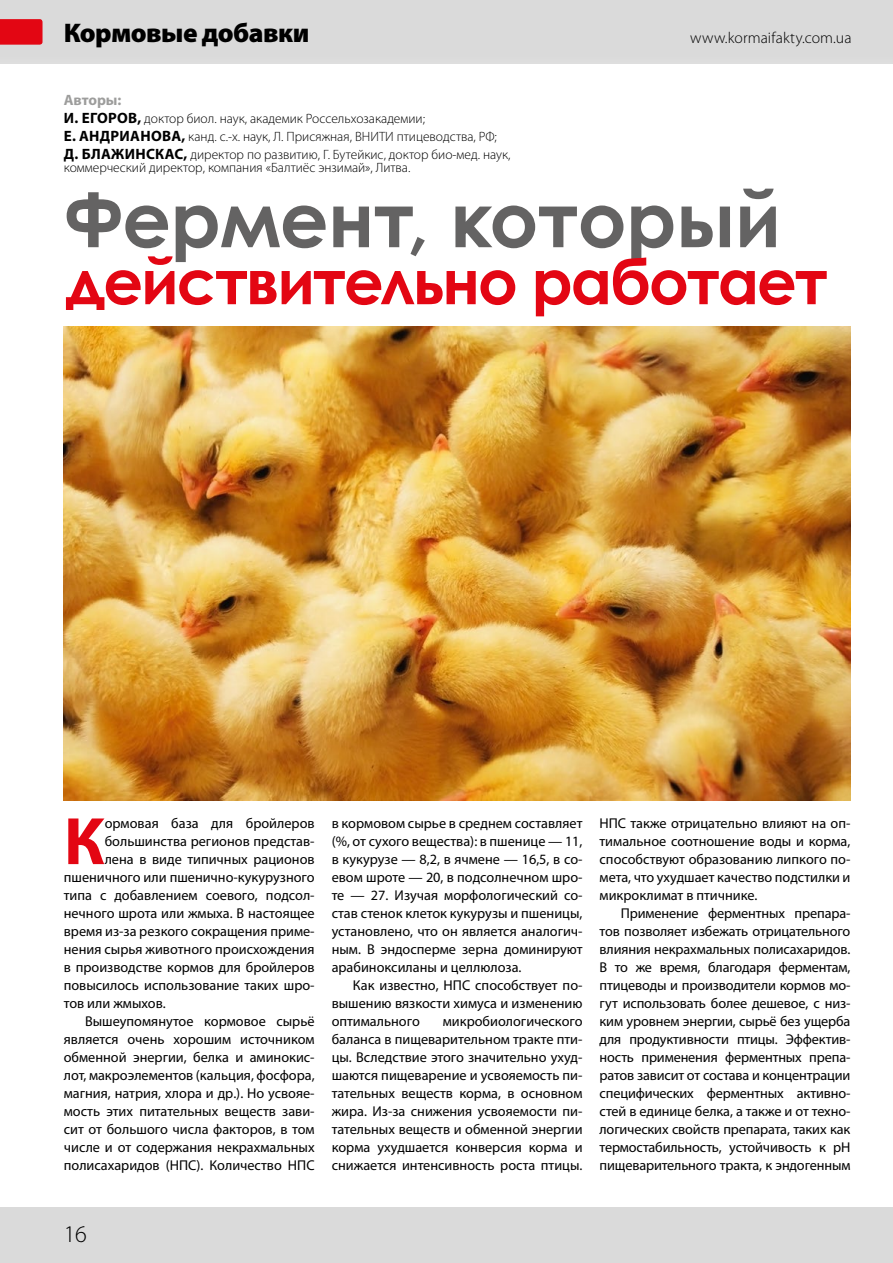
<style>
.page{position:relative;width:893px;height:1263px;background:#fff}
.page>*{position:absolute;margin:0;border:0;box-sizing:border-box;transform-origin:0 0}
.t1{font:700 76.5px "Century Gothic";letter-spacing:-.005em;color:#646363}
.t2{font:700 67.65px "Myriad Pro";color:#e30613}
.t3{font:700 62.55px "Century Gothic";letter-spacing:-.035em;color:#e30613}
.t4{font:900 27px "Myriad Pro";letter-spacing:-.02em;color:#000}
.t5{font:300 24px "Myriad Pro";color:#000}
.t6{font:300 15.75px "Myriad Pro";letter-spacing:.01em;color:#000}
.t7{font:700 15px "Myriad Pro";color:#9d9d9c}
.t8{font:14.25px/18px "Myriad Pro";color:#000;text-align:justify}
.t9{font:300 13.5px/18px "Myriad Pro";color:#000}
.s1{font-weight:700;font-size:15px}
</style>
<div class="page">
<div style="left:0;top:1208px;width:893px;height:55px;background:#dadada"></div>
<div style="left:0;top:0;width:893px;height:64px;background:#dadada"></div>
<svg style="left:0;top:19px;width:43px;height:26px"></svg>
<img style="left:64px;top:327px;width:786px;height:473px">
<h3 class="t4" style="left:64px;top:18px;width:247px">Кормовые добавки</h3>
<p class="t6" style="left:690px;top:29px;width:163px">www.kormaifakty.com.ua</p>
<p class="t7" style="left:64px;top:90px;width:59px">Авторы:</p>
<p class="t9" style="left:64px;top:110px;width:448px"><span class="s1">И. ЕГОРОВ,</span> доктор биол. наук, академик Россельхозакадемии;<br><span class="s1">Е. АНДРИАНОВА,</span> канд. с.-х. наук, Л. Присяжная, ВНИТИ птицеводства, РФ;<br><span class="s1">Д. БЛАЖИНСКАС,</span> директор по развитию, Г. Бутейкис, доктор био-мед. наук,</p>
<p class="t9" style="left:64px;top:159px;width:348px">коммерческий директор, компания «Балтиёс энзимай», Литва.</p>
<h1 class="t1" style="left:65px;top:161px;width:718px">Фермент, который</h1>
<h3 class="t3" style="left:65px;top:234px;width:765px">действительно работает</h3>
<h2 class="t2" style="left:64px;top:797px;width:42px">К</h2>
<p class="t8" style="left:105px;top:814px;width:211px">ормовая база для бройлеров</p>
<p class="t8" style="left:105px;top:832px;width:211px">большинства регионов представ-</p>
<p class="t8" style="left:105px;top:850px;width:211px">лена в виде типичных рационов</p>
<p class="t8" style="left:64px;top:868px;width:252px">пшеничного или пшенично-кукурузного</p>
<p class="t8" style="left:64px;top:886px;width:252px">типа с добавлением соевого, подсол-</p>
<p class="t8" style="left:64px;top:904px;width:252px">нечного шрота или жмыха. В настоящее</p>
<p class="t8" style="left:64px;top:922px;width:252px">время из-за резкого сокращения приме-</p>
<p class="t8" style="left:64px;top:940px;width:252px">нения сырья животного происхождения</p>
<p class="t8" style="left:64px;top:958px;width:252px">в производстве кормов для бройлеров</p>
<p class="t8" style="left:64px;top:976px;width:252px">повысилось использование таких шро-</p>
<p class="t8" style="left:64px;top:994px;width:104px">тов или жмыхов.</p>
<p class="t8" style="left:85px;top:1012px;width:231px">Вышеупомянутое кормовое сырьё</p>
<p class="t8" style="left:64px;top:1030px;width:252px">является очень хорошим источником</p>
<p class="t8" style="left:64px;top:1048px;width:252px">обменной энергии, белка и аминокис-</p>
<p class="t8" style="left:64px;top:1066px;width:252px">лот, макроэлементов (кальция, фосфора,</p>
<p class="t8" style="left:64px;top:1084px;width:252px">магния, натрия, хлора и др.). Но усвояе-</p>
<p class="t8" style="left:64px;top:1102px;width:252px">мость этих питательных веществ зави-</p>
<p class="t8" style="left:64px;top:1120px;width:252px">сит от большого числа факторов, в том</p>
<p class="t8" style="left:64px;top:1138px;width:252px">числе и от содержания некрахмальных</p>
<p class="t8" style="left:64px;top:1156px;width:252px">полисахаридов (НПС). Количество НПС</p>
<p class="t8" style="left:332px;top:814px;width:252px">в кормовом сырье в среднем составляет (%, от сухого вещества): в пшенице — 11, в кукурузе — 8,2, в ячмене — 16,5, в со&shy;евом шроте — 20, в подсолнечном шро&shy;те — 27. Изучая морфологический со&shy;став стенок клеток кукурузы и пшеницы, установлено, что он является аналогич&shy;ным. В эндосперме зерна доминируют арабиноксиланы и целлюлоза.</p>
<p class="t8" style="left:332px;top:976px;width:252px;text-indent:21px">Как известно, НПС способствует по&shy;вышению вязкости химуса и изменению оптимального</p>
<p class="t8" style="left:332px;top:1012px;width:252px;text-indent:111px">микробиологического баланса в пищеварительном тракте пти&shy;цы. Вследствие этого значительно ухуд&shy;шаются пищеварение и усвояемость пи&shy;тательных веществ корма, в основном жира. Из-за снижения усвояемости пи&shy;тательных веществ и обменной энергии корма ухудшается конверсия корма и снижается интенсивность роста птицы.</p>
<p class="t8" style="left:600px;top:814px;width:252px">НПС также отрицательно влияют на оп&shy;тимальное соотношение воды и корма, способствуют образованию липкого по&shy;мета, что ухудшает качество подстилки и микроклимат в птичнике.</p>
<p class="t8" style="left:600px;top:904px;width:252px;text-indent:21px">Применение ферментных препара&shy;тов позволяет избежать отрицательного влияния некрахмальных полисахаридов.<br>В то же время, благодаря ферментам, птицеводы и производители кормов мо&shy;гут использовать более дешевое, с низ&shy;ким уровнем энергии, сырьё без ущерба для продуктивности птицы. Эффектив&shy;ность применения ферментных препа&shy;ратов зависит от состава и концентрации специфических ферментных активно&shy;стей в единице белка, а также и от техно&shy;логических свойств препарата, таких как термостабильность, устойчивость к pH пищеварительного тракта, к эндогенным</p>
<h3 class="t5" style="left:64px;top:1221px;width:25px">16</h3>
</div>
